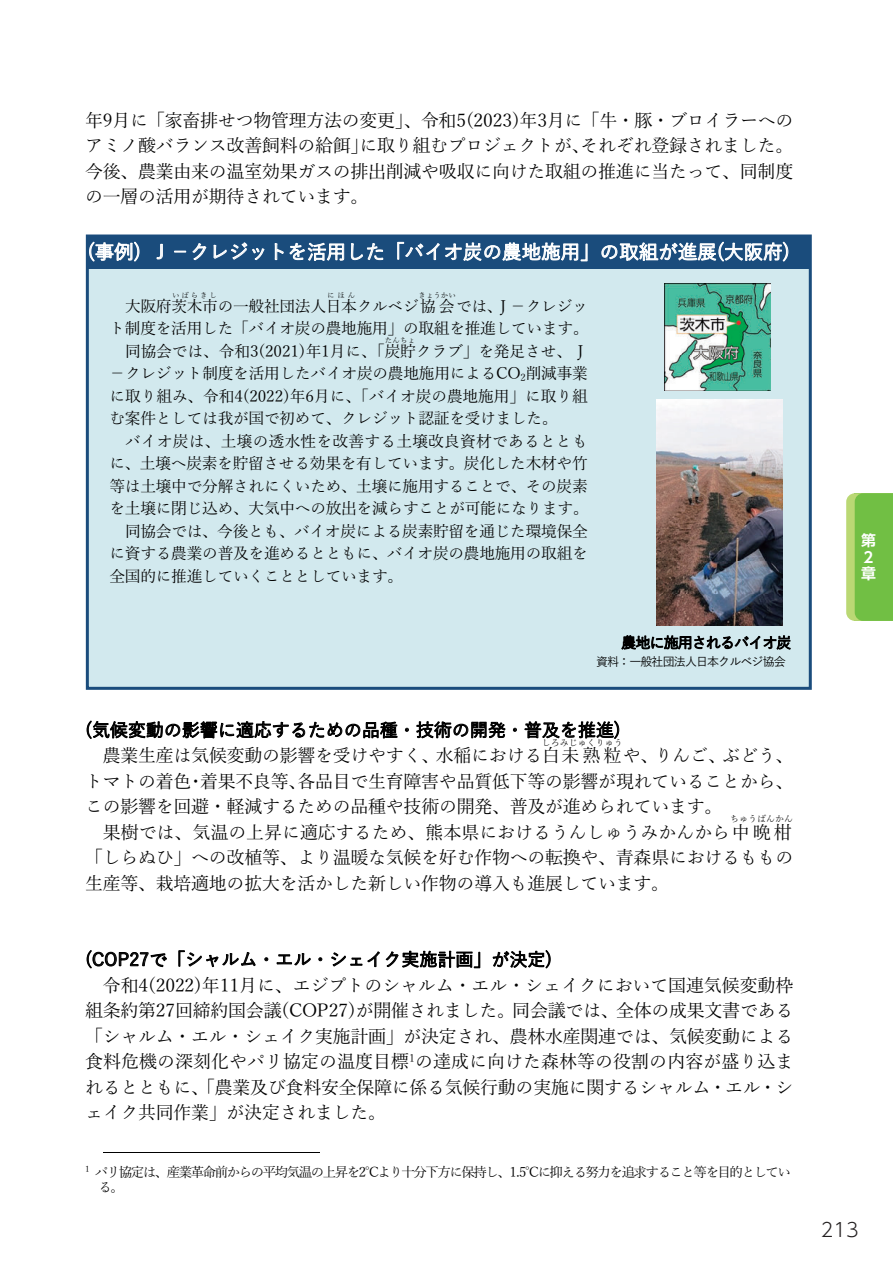
<style>
.page{position:relative;width:893px;height:1263px;background:#fff}
.page>*{position:absolute;margin:0;border:0;box-sizing:border-box;transform-origin:0 0}
.t1{font:500 19.5px "Yu Gothic";color:#fff}
.t2{font:300 19.2px "UD Shin Go NT Pr 6 N";color:#231f20}
.t3{font:18px/25.5px "Yu Mincho";letter-spacing:-.015em;color:#000;text-align:justify}
.t4{font:500 18px "Yu Gothic";color:#000}
.t5{font:15.75px/22.5px "Yu Mincho";letter-spacing:-.015em;color:#000;text-align:right}
.t6{font:15.75px "Yu Mincho";letter-spacing:.01em;color:#000}
.t7{font:500 15px "Yu Gothic";letter-spacing:-.06em;color:#000}
.t8{font:700 14.85px/16.8px "UD Shin Go NT Pr 6 N De";color:#fff}
.t9{font:13.5px/15px "Yu Mincho";letter-spacing:-.115em;color:#000}
.t10{font:500 12px "Yu Gothic";letter-spacing:-.075em;color:#000}
.t11{font:9px "Yu Mincho";color:#000}
.t12{font:7.5px "Yu Mincho";letter-spacing:.035em;color:#000}
</style>
<div class="page">
<hr style="left:103px;top:1152px;width:216px;height:1px;background:#000">
<div style="left:87px;top:236px;width:723px;height:452px;background:#d2e9ee"></div>
<div style="left:86px;top:234px;width:726px;height:456px;border:3px solid #1a4c7c"></div>
<div style="left:87px;top:236px;width:723px;height:33px;background:#1a4c7c"></div>
<img style="left:656px;top:400px;width:127px;height:225px">
<img style="left:664px;top:284px;width:107px;height:107px">
<svg style="left:846px;top:493px;width:47px;height:128px;background:#7fc44e"></svg>
<p class="t3" style="left:85px;top:106px;width:710px">年9⽉に「家畜排せつ物管理⽅法の変更」、令和5(2023)年3⽉に「⽜・豚・ブロイラーへのアミノ酸バランス改善飼料の給餌」に取り組むプロジェクトが、それぞれ登録されました。今後、農業由来の温室効果ガスの排出削減や吸収に向けた取組の推進に当たって、同制度の⼀層の活⽤が期待されています。</p>
<p class="t1" style="left:87px;top:234px;width:704px">(事例) Ｊ−クレジットを活⽤した「バイオ炭の農地施⽤」の取組が進展(⼤阪府)</p>
<p class="t12" style="left:172px;top:288px;width:46px">いばらきし</p>
<p class="t12" style="left:327px;top:288px;width:29px">にほん</p>
<p class="t12" style="left:419px;top:288px;width:39px">きょうかい</p>
<p class="t5" style="left:110px;top:316px;width:481px">ト制度を活⽤した「バイオ炭の農地施⽤」の取組を推進しています。同協会では、令和3(2021)年1⽉に、「炭貯クラブ」を発⾜させ、Ｊ</p>
<p class="t5" style="left:125px;top:293px;width:464px">⼤阪府茨⽊市の⼀般社団法⼈⽇本クルベジ協会では、Ｊ−クレジッ</p>
<p class="t12" style="left:385px;top:333px;width:32px">たんちょ</p>
<p class="t5" style="left:110px;top:361px;width:480px;text-align:justify">−クレジット制度を活⽤したバイオ炭の農地施⽤によるCO<sub>2</sub>削減事業に取り組み、令和4(2022)年6⽉に、「バイオ炭の農地施⽤」に取り組む案件としては我が国で初めて、クレジット認証を受けました。</p>
<p class="t6" style="left:125px;top:426px;width:464px">バイオ炭は、⼟壌の透⽔性を改善する⼟壌改良資材であるととも</p>
<p class="t5" style="left:110px;top:451px;width:480px">に、⼟壌へ炭素を貯留させる効果を有しています。炭化した⽊材や⽵</p>
<p class="t5" style="left:110px;top:473px;width:480px">等は⼟壌中で分解されにくいため、⼟壌に施⽤することで、その炭素</p>
<p class="t5" style="left:110px;top:496px;width:481px">を⼟壌に閉じ込め、⼤気中への放出を減らすことが可能になります。</p>
<p class="t5" style="left:125px;top:518px;width:464px">同協会では、今後とも、バイオ炭による炭素貯留を通じた環境保全</p>
<p class="t5" style="left:110px;top:541px;width:480px">に資する農業の普及を進めるとともに、バイオ炭の農地施⽤の取組を</p>
<p class="t5" style="left:110px;top:563px;width:295px">全国的に推進していくこととしています。</p>
<p class="t7" style="left:621px;top:629px;width:172px">農地に施⽤されるバイオ炭</p>
<p class="t10" style="left:596px;top:651px;width:191px">資料：⼀般社団法⼈⽇本クルベジ協会</p>
<p class="t4" style="left:85px;top:713px;width:537px">(気候変動の影響に適応するための品種・技術の開発・普及を推進)</p>
<p class="t3" style="left:103px;top:741px;width:692px">農業⽣産は気候変動の影響を受けやすく、⽔稲における⽩未熟粒や、りんご、ぶどう、</p>
<p class="t11" style="left:542px;top:734px;width:82px">しろみじゅくりゅう</p>
<p class="t3" style="left:85px;top:766px;width:710px">トマトの着⾊・着果不良等、各品⽬で⽣育障害や品質低下等の影響が現れていることから、この影響を回避・軽減するための品種や技術の開発、普及が進められています。</p>
<p class="t3" style="left:103px;top:817px;width:690px">果樹では、気温の上昇に適応するため、熊本県におけるうんしゅうみかんから中晩柑</p>
<p class="t11" style="left:730px;top:810px;width:64px">ちゅうばんかん</p>
<p class="t3" style="left:85px;top:843px;width:710px">「しらぬひ」への改植等、より温暖な気候を好む作物への転換や、⻘森県におけるももの⽣産等、栽培適地の拡⼤を活かした新しい作物の導⼊も進展しています。</p>
<p class="t4" style="left:85px;top:943px;width:469px">(COP27で「シャルム・エル・シェイク実施計画」が決定)</p>
<p class="t3" style="left:85px;top:970px;width:710px;text-indent:18px">令和4(2022)年11⽉に、エジプトのシャルム・エル・シェイクにおいて国連気候変動枠組条約第27回締約国会議(COP27)が開催されました。同会議では、全体の成果⽂書である「シャルム・エル・シェイク実施計画」が決定され、農林⽔産関連では、気候変動による⾷料危機の深刻化やパリ協定の温度⽬標<sup>1</sup>の達成に向けた森林等の役割の内容が盛り込まれるとともに、「農業及び⾷料安全保障に係る気候⾏動の実施に関するシャルム・エル・シェイク共同作業」が決定されました。</p>
<p class="t9" style="left:99px;top:1163px;width:694px;text-indent:-14px"><sup>1</sup> パリ協定は、産業⾰命前からの平均気温の上昇を2℃より⼗分下⽅に保持し、1.5℃に抑える努⼒を追求すること等を⽬的としている。</p>
<p class="t8" style="left:861px;top:531px;width:16px">第<br>2章</p>
<p class="t2" style="left:821px;top:1214px;width:39px">213</p>
</div>
